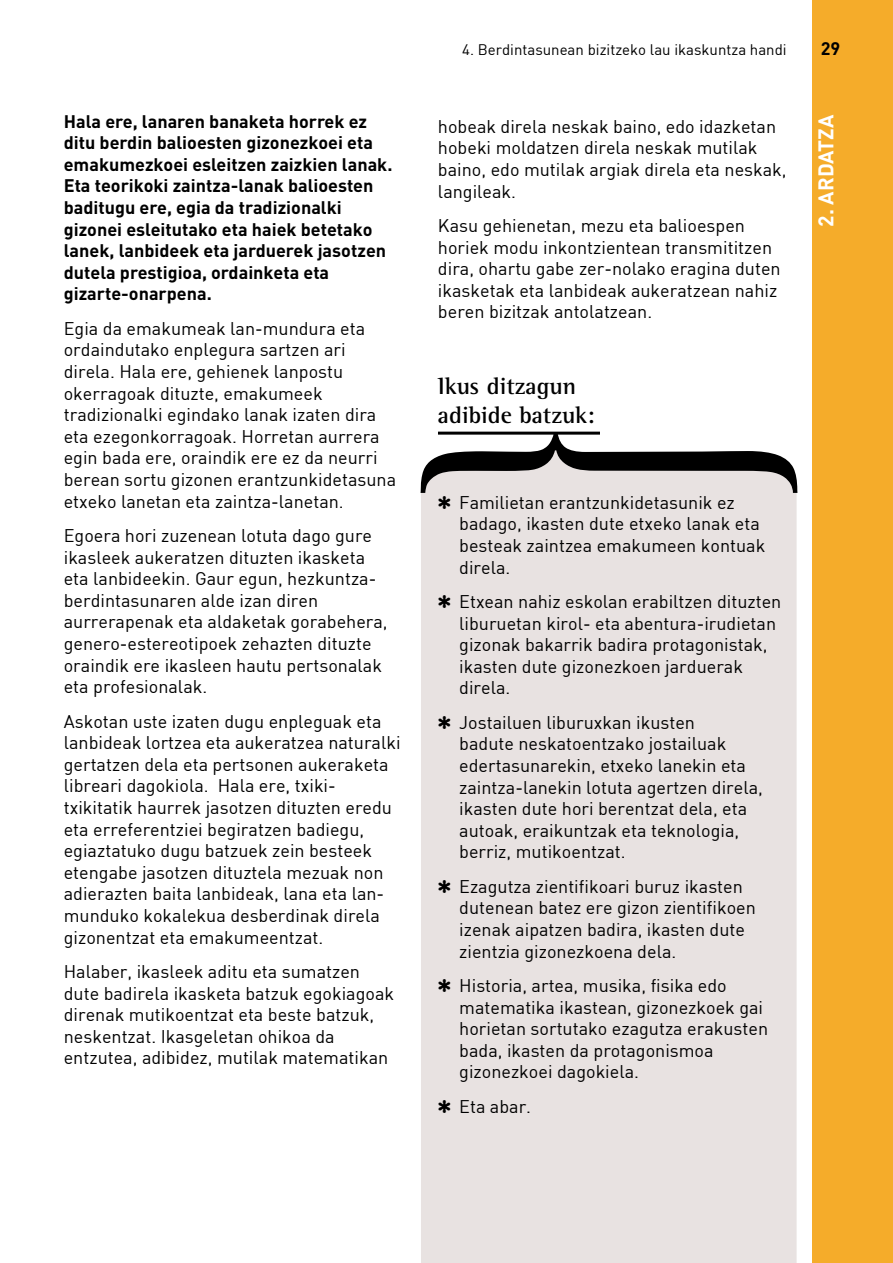
<style>
.page{position:relative;width:893px;height:1263px;background:#fff}
.page>*{position:absolute;margin:0;border:0;box-sizing:border-box;transform-origin:0 0}
.t1{font:700 24px/28.8px "Rotis Semi Serif";color:#000}
.t2{font:700 21px "DIN";color:#fff}
.t3{font:18px/21.6px "DIN";color:#000}
.t4{font:700 18px/21.6px "DIN";color:#000}
.t5{font:15px "DIN";color:#000}
.s1{font-family:"Distro Bats"}
</style>
<div class="page">
<div style="left:812px;top:0;width:81px;height:1263px;background:#f5ac2a"></div>
<div style="left:421px;top:493px;width:376px;height:770px;background:#e8e2e1"></div>
<svg style="left:421px;top:435px;width:376px;height:58px"></svg>
<hr style="left:438px;top:432px;width:349px;height:3px;background:#000">
<div style="left:600px;top:415px;width:199px;height:30px;background:#fff"></div>
<p class="t4" style="left:64px;top:110px;width:330px">Hala ere, lanaren banaketa horrek ez ditu berdin balioesten gizonezkoei eta emakumezkoei esleitzen zaizkien lanak.<br>Eta teorikoki zaintza-lanak balioesten baditugu ere, egia da tradizionalki gizonei esleitutako eta haiek betetako lanek, lanbideek eta jarduerek jasotzen dutela prestigioa, ordainketa eta gizarte-onarpena.</p>
<p class="t3" style="left:64px;top:317px;width:334px">Egia da emakumeak lan-mundura eta ordaindutako enplegura sartzen ari direla. Hala ere, gehienek lanpostu okerragoak dituzte, emakumeek tradizionalki egindako lanak izaten dira eta ezegonkorragoak. Horretan aurrera egin bada ere, oraindik ere ez da neurri berean sortu gizonen erantzunkidetasuna etxeko lanetan eta zaintza-lanetan.</p>
<p class="t3" style="left:64px;top:524px;width:325px">Egoera hori zuzenean lotuta dago gure ikasleek aukeratzen dituzten ikasketa eta lanbideekin. Gaur egun, hezkuntza&shy;berdintasunaren alde izan diren aurrerapenak eta aldaketak gorabehera, genero-estereotipoek zehazten dituzte oraindik ere ikasleen hautu pertsonalak eta profesionalak.</p>
<p class="t3" style="left:64px;top:710px;width:338px">Askotan uste izaten dugu enpleguak eta lanbideak lortzea eta aukeratzea naturalki gertatzen dela eta pertsonen aukeraketa libreari dagokiola. Hala ere, txiki&shy;txikitatik haurrek jasotzen dituzten eredu eta erreferentziei begiratzen badiegu, egiaztatuko dugu batzuek zein besteek etengabe jasotzen dituztela mezuak non adierazten baita lanbideak, lana eta lan&shy;munduko kokalekua desberdinak direla gizonentzat eta emakumeentzat.</p>
<p class="t3" style="left:64px;top:960px;width:332px">Halaber, ikasleek aditu eta sumatzen dute badirela ikasketa batzuk egokiagoak direnak mutikoentzat eta beste batzuk, neskentzat. Ikasgeletan ohikoa da entzutea, adibidez, mutilak matematikan</p>
<p class="t5" style="left:462px;top:41px;width:326px">4. Berdintasunean bizitzeko lau ikaskuntza handi</p>
<p class="t4" style="left:821px;top:37px;width:21px">29</p>
<p class="t3" style="left:438px;top:115px;width:350px">hobeak direla neskak baino, edo idazketan hobeki moldatzen direla neskak mutilak baino, edo mutilak argiak direla eta neskak, langileak.</p>
<p class="t3" style="left:438px;top:214px;width:344px">Kasu gehienetan, mezu eta balioespen horiek modu inkontzientean transmititzen dira, ohartu gabe zer-nolako eragina duten ikasketak eta lanbideak aukeratzean nahiz beren bizitzak antolatzean.</p>
<h1 class="t1" style="left:438px;top:372px;width:158px">Ikus ditzagun adibide batzuk:</h1>
<p class="t3" style="left:459px;top:491px;width:308px;text-indent:-21px"><span class="s1">U</span> Familietan erantzunkidetasunik ez badago, ikasten dute etxeko lanak eta besteak zaintzea emakumeen kontuak direla.</p>
<p class="t3" style="left:459px;top:590px;width:324px;text-indent:-21px"><span class="s1">U</span> Etxean nahiz eskolan erabiltzen dituzten liburuetan kirol- eta abentura-irudietan gizonak bakarrik badira protagonistak, ikasten dute gizonezkoen jarduerak direla.</p>
<p class="t3" style="left:459px;top:711px;width:305px;text-indent:-21px"><span class="s1">U</span> Jostailuen liburuxkan ikusten<br>badute neskatoentzako jostailuak edertasunarekin, etxeko lanekin eta zaintza-lanekin lotuta agertzen direla, ikasten dute hori berentzat dela, eta autoak, eraikuntzak eta teknologia, berriz, mutikoentzat.</p>
<p class="t3" style="left:459px;top:875px;width:298px;text-indent:-21px"><span class="s1">U</span> Ezagutza zientifikoari buruz ikasten dutenean batez ere gizon zientifikoen izenak aipatzen badira, ikasten dute zientzia gizonezkoena dela.</p>
<p class="t3" style="left:459px;top:974px;width:310px;text-indent:-21px"><span class="s1">U</span> Historia, artea, musika, fisika edo matematika ikastean, gizonezkoek gai horietan sortutako ezagutza erakusten bada, ikasten da protagonismoa gizonezkoei dagokiela.</p>
<p class="t3" style="left:438px;top:1095px;width:95px"><span class="s1">U</span> Eta abar.</p>
<p class="t2" style="left:812px;top:227px;width:114px;rotate:-90deg">2. ARDATZA</p>
</div>
